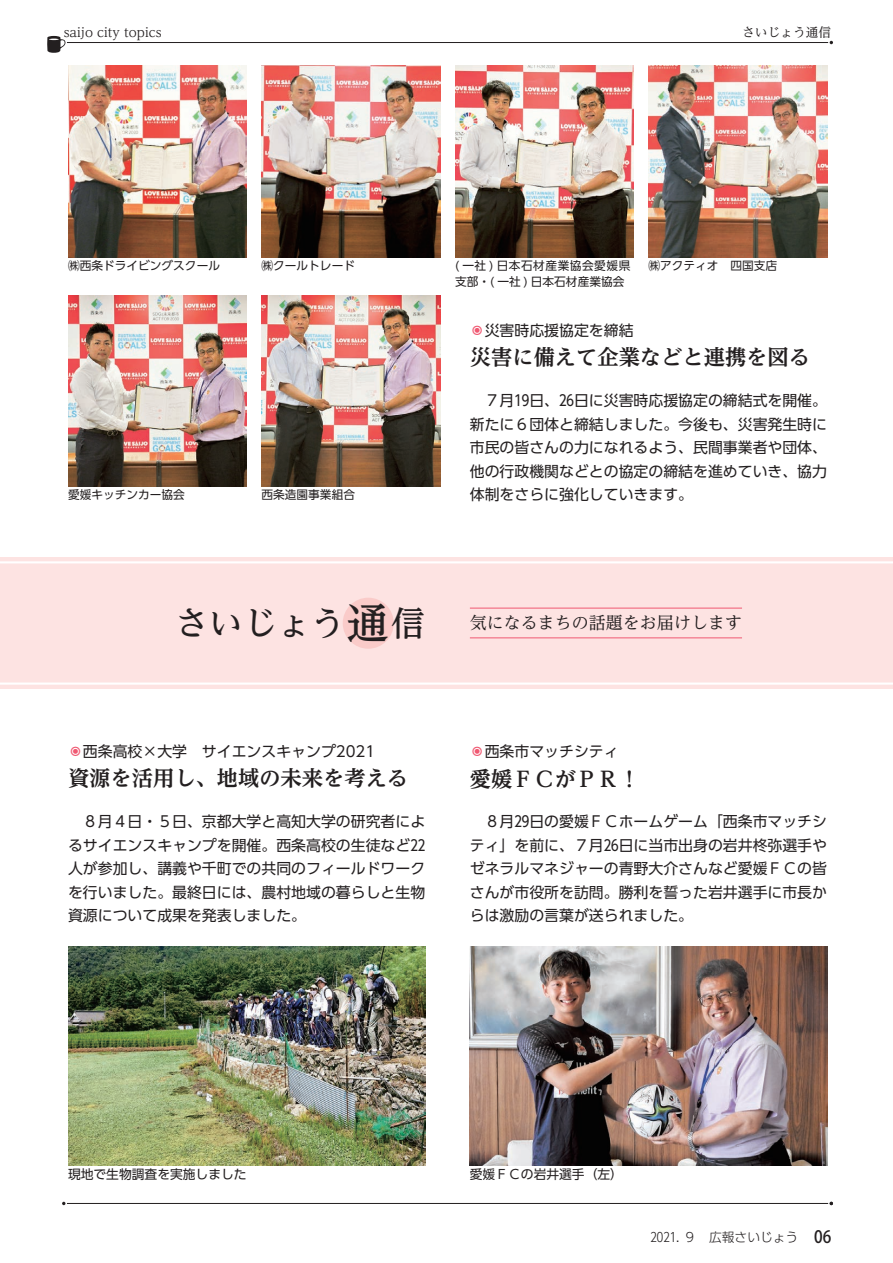
<style>
.page{position:relative;width:893px;height:1263px;background:#fff}
.page>*{position:absolute;margin:0;border:0;box-sizing:border-box;transform-origin:0 0}
.t1{font:500 34.05px "UD Reimin Pro";color:#231f20}
.見出し大{font:700 21.3px "UD Reimin Pro";color:#231f20}
.t2{font:16.95px "UD Reimin Pro";color:#231f20}
.t3{font:500 16.95px "Koz Go Pro";color:#231f20;scale:.9 1}
.本文{font:14.85px/23.4px "UD Shin Go Pro";color:#231f20;text-align:justify}
.本文-2{font:12.75px "UD Shin Go Pro";color:#231f20}
.t4{font:12.75px "UD Reimin Pro";color:#231f20}
.t5{font:300 12.75px "UD Shin Go Pro";color:#231f20}
.写真説明{font:11.7px "UD Shin Go Pro";color:#231f20}
.写真説明-2{font:11.7px "UD Shin Go Pro";letter-spacing:.045em;color:#231f20}
.s1{color:#f05972}
.s2{font-size:42.45px}
</style>
<div class="page">
<div style="left:0;top:557px;width:893px;height:132px;background:#fde3e2"></div>
<hr style="left:0;top:561px;width:893px;height:2px;background:#fff">
<hr style="left:0;top:682px;width:893px;height:3px;background:#fff">
<div style="left:343px;top:598px;width:51px;height:51px;background:#facbc9;border-radius:50%"></div>
<hr style="left:470px;top:608px;width:272px;height:1px;background:#f05972">
<hr style="left:470px;top:638px;width:272px;height:1px;background:#f05972">
<img style="left:68px;top:296px;width:179px;height:191px">
<img style="left:68px;top:66px;width:179px;height:191px">
<img style="left:261px;top:296px;width:179px;height:191px">
<img style="left:261px;top:66px;width:179px;height:191px">
<img style="left:455px;top:66px;width:179px;height:191px">
<img style="left:648px;top:66px;width:179px;height:191px">
<hr style="left:67px;top:42px;width:761px;height:1px;background:#231f20">
<svg style="left:47px;top:36px;width:19px;height:17px"></svg>
<hr style="left:67px;top:1203px;width:761px;height:1px;background:#231f20">
<img style="left:470px;top:946px;width:357px;height:219px">
<img style="left:68px;top:946px;width:357px;height:219px">
<p class="t4" style="left:64px;top:22px;width:99px">saijo city topics</p>
<p class="t4" style="left:742px;top:22px;width:91px">さいじょう通信</p>
<p class="写真説明" style="left:68px;top:256px;width:154px">㈱西条ドライビングスクール</p>
<p class="写真説明" style="left:261px;top:256px;width:95px">㈱クールトレード</p>
<p class="写真説明" style="left:68px;top:485px;width:118px">愛媛キッチンカー協会</p>
<p class="写真説明" style="left:261px;top:485px;width:95px">西条造園事業組合</p>
<p class="写真説明-2" style="left:455px;top:256px;width:177px">( 一社 ) 日本石材産業協会愛媛県</p>
<p class="写真説明" style="left:455px;top:272px;width:171px">支部・( 一社 ) 日本石材産業協会</p>
<p class="写真説明" style="left:648px;top:256px;width:130px">㈱アクティオ　四国支店</p>
<p class="本文" style="left:470px;top:318px;width:165px"><span class="s1">ㅦ</span>災害時応援協定を締結</p>
<p class="見出し大" style="left:470px;top:340px;width:342px">災害に備えて企業などと連携を図る</p>
<p class="本文" style="left:470px;top:389px;width:359px">　７月19日、26日に災害時応援協定の締結式を開催。新たに6団体と締結しました。今後も、災害発生時に市民の皆さんの力になれるよう、民間事業者や団体、他の行政機関などとの協定の締結を進めていき、協力体制をさらに強化していきます。</p>
<p class="t1" style="left:175px;top:595px;width:252px">さいじょう<span class="s2">通</span>信</p>
<p class="本文" style="left:68px;top:739px;width:309px"><span class="s1">ㅦ</span>西条高校×大学　サイエンスキャンプ2021</p>
<p class="見出し大" style="left:68px;top:761px;width:342px">資源を活用し、地域の未来を考える</p>
<p class="本文" style="left:68px;top:810px;width:359px;text-indent:15px">８月４日・５日、京都大学と高知大学の研究者によるサイエンスキャンプを開催。西条高校の生徒など22人が参加し、講義や千町での共同のフィールドワークを行いました。最終日には、農村地域の暮らしと生物資源について成果を発表しました。</p>
<p class="t2" style="left:470px;top:609px;width:274px">気になるまちの話題をお届けします</p>
<p class="本文" style="left:470px;top:739px;width:150px"><span class="s1">ㅦ</span>西条市マッチシティ</p>
<p class="見出し大" style="left:470px;top:762px;width:172px">愛媛FCがPR!</p>
<p class="本文" style="left:470px;top:810px;width:359px;text-indent:15px">8月29日の愛媛ＦＣホームゲーム「西条市マッチシティ」を前に、７月26日に当市出身の岩井柊弥選手やゼネラルマネジャーの青野大介さんなど愛媛ＦＣの皆さんが市役所を訪問。勝利を誓った岩井選手に市長からは激励の言葉が送られました。</p>
<p class="本文-2" style="left:68px;top:1163px;width:180px">現地で生物調査を実施しました</p>
<p class="本文-2" style="left:470px;top:1163px;width:155px">愛媛FC の岩井選手（左(</p>
<p class="t5" style="left:651px;top:1227px;width:47px">2021. ９</p>
<p class="t5" style="left:709px;top:1227px;width:91px">広報さいじょう</p>
<p class="t3" style="left:814px;top:1225px;width:21px">06</p>
</div>
